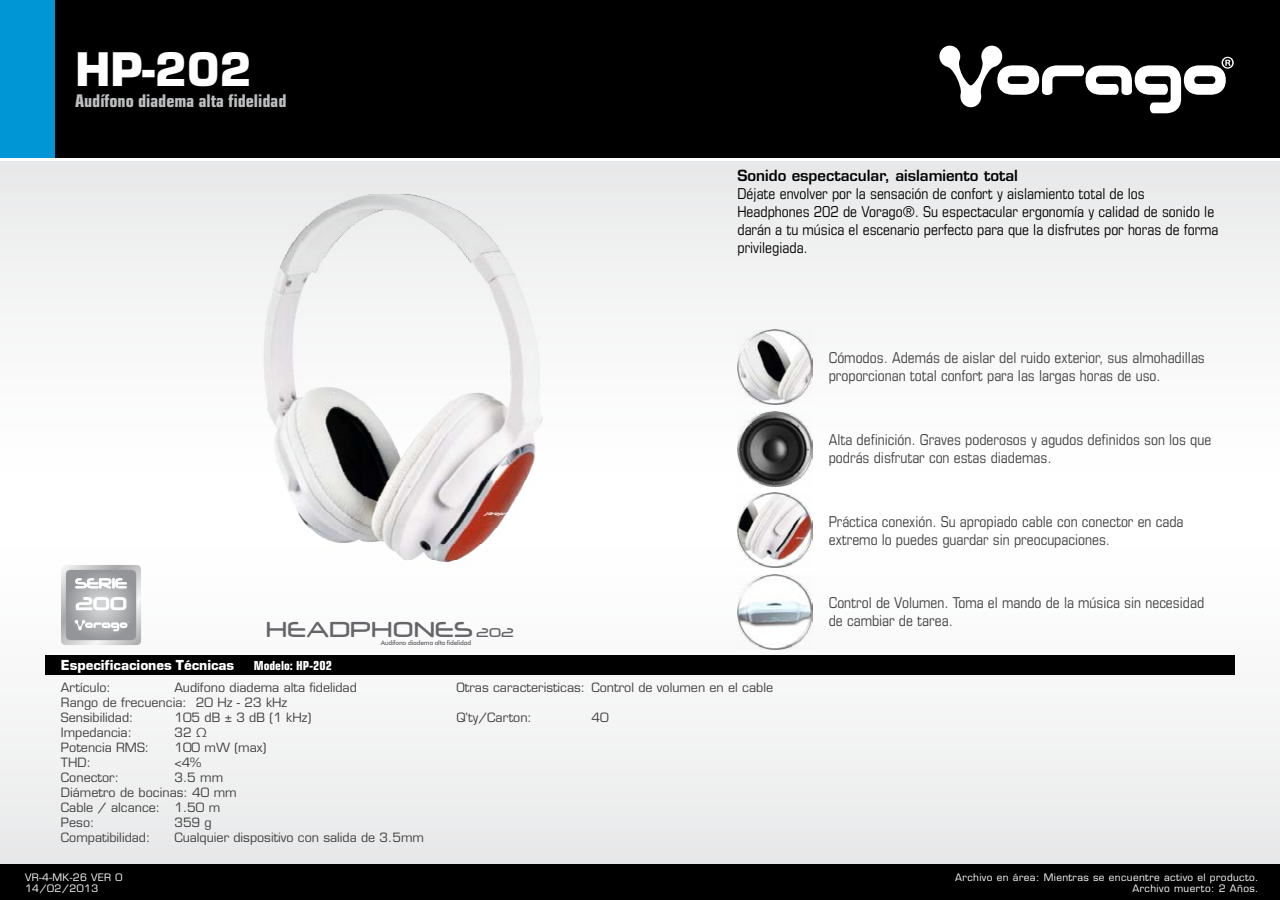
<style>
.page{position:relative;width:1280px;height:900px;background:#fff}
.page>*{position:absolute;margin:0;border:0;box-sizing:border-box;transform-origin:0 0}
.t1{font:700 45px "Eurostile LT Std";color:#fff}
.t2{font:25.38px "Neuropol";letter-spacing:.03em;color:#646569}
.t3{font:20.62px "Neuropol";color:#fff}
.t4{font:700 condensed 17.5px "Eurostile LT Std";color:#bcbec0}
.t5{font:15.88px "Neuropol";letter-spacing:.03em;color:#fff}
.t6{font:condensed 15px/18px "Eurostile LT Std";color:#414042}
.t7{font:condensed 15px/18px "Eurostile LT Std";color:#000}
.t8{font:600 15px "Eurostile LT Std";color:#000}
.t9{font:15px "Eurostile Black DTC";color:#fff}
.t10{font:12.5px/15px "Eurostile LT Std";color:#414042}
.t11{font:700 condensed 12.5px "Eurostile LT Std";color:#fff}
.t12{font:10px/11.2px "Eurostile LT Std";letter-spacing:.04em;color:#fff;text-align:right}
.t13{font:500 6.62px "Futura BT";letter-spacing:-.035em;color:#646569}
.s1{font-size:15px}
</style>
<div class="page">
<div style="left:0;top:0;width:1280px;height:158px;background:#000"></div>
<div style="left:0;top:864px;width:1280px;height:36px;background:#000"></div>
<div style="left:0;top:161px;width:1280px;height:703px;background:linear-gradient(to right,#f3f4f4,#f5f6f6)"></div>
<svg style="left:939px;top:46px;width:295px;height:67px"></svg>
<div style="left:0;top:0;width:54px;height:158px;background:#0096d6"></div>
<div style="left:45px;top:655px;width:1190px;height:20px;background:#000"></div>
<img style="left:235px;top:162px;width:322px;height:445px">
<img style="left:738px;top:575px;width:74px;height:75px">
<img style="left:738px;top:330px;width:74px;height:75px">
<img style="left:738px;top:411px;width:74px;height:75px">
<img style="left:738px;top:493px;width:74px;height:75px">
<svg style="left:61px;top:565px;width:80px;height:80px;background:#b9babc"></svg>
<h1 class="t1" style="left:75px;top:42px;width:178px">HP-202</h1>
<p class="t4" style="left:75px;top:90px;width:213px">Audífono diadema alta fidelidad</p>
<p class="t5" style="left:75px;top:575px;width:53px">SERIE</p>
<h3 class="t3" style="left:76px;top:593px;width:52px">200</h3>
<h2 class="t2" style="left:266px;top:617px;width:249px">HEADPHONES <span class="s1">202</span></h2>
<p class="t13" style="left:381px;top:638px;width:92px">Audífono diadema alta fidelidad</p>
<p class="t9" style="left:61px;top:657px;width:175px">Especificaciones Técnicas</p>
<p class="t11" style="left:254px;top:658px;width:80px">Modelo: HP-202</p>
<p class="t8" style="left:738px;top:166px;width:282px">Sonido espectacular, aislamiento total</p>
<p class="t7" style="left:738px;top:185px;width:483px">Déjate envolver por la sensación de confort y aislamiento total de los Headphones 202 de Vorago®. Su espectacular ergonomía y calidad de sonido le darán a tu música el escenario perfecto para que la disfrutes por horas de forma privilegiada.</p>
<p class="t6" style="left:829px;top:349px;width:378px">Cómodos. Además de aislar del ruido exterior, sus almohadillas proporcionan total confort para las largas horas de uso.</p>
<p class="t6" style="left:829px;top:431px;width:384px">Alta definición. Graves poderosos y agudos definidos son los que podrás disfrutar con estas diademas.</p>
<p class="t6" style="left:829px;top:512px;width:356px">Práctica conexión. Su apropiado cable con conector en cada extremo lo puedes guardar sin preocupaciones.</p>
<p class="t6" style="left:829px;top:594px;width:377px">Control de Volumen. Toma el mando de la música sin necesidad de cambiar de tarea.</p>
<p class="t10" style="left:61px;top:680px;width:297px;text-indent:113px">Audífono diadema alta fidelidad<br>Rango de frecuencia: 20 Hz - 23 kHz<br>Sensibilidad:</p>
<p class="t10" style="left:61px;top:680px;width:51px">Artículo:</p>
<p class="t10" style="left:174px;top:710px;width:138px">105 dB ± 3 dB (1 kHz)</p>
<p class="t10" style="left:61px;top:725px;width:73px">Impedancia:</p>
<p class="t10" style="left:174px;top:725px;width:34px">32 Ω</p>
<p class="t10" style="left:61px;top:740px;width:90px">Potencia RMS:</p>
<p class="t10" style="left:174px;top:740px;width:94px">100 mW (max)</p>
<p class="t10" style="left:61px;top:755px;width:32px">THD:</p>
<p class="t10" style="left:174px;top:755px;width:28px">&lt;4%</p>
<p class="t10" style="left:61px;top:770px;width:60px">Conector:</p>
<p class="t10" style="left:61px;top:770px;width:177px;text-indent:113px">3.5 mm<br>Diámetro de bocinas: 40 mm<br>Cable / alcance: 1.50 m<br>Peso:</p>
<p class="t10" style="left:174px;top:815px;width:39px">359 g</p>
<p class="t10" style="left:61px;top:830px;width:91px">Compatibilidad:</p>
<p class="t10" style="left:174px;top:830px;width:251px">Cualquier dispositivo con salida de 3.5mm</p>
<p class="t12" style="left:25px;top:871px;width:99px;text-align:left">VR-4-MK-26 VER 0<br>14/02/2013</p>
<p class="t10" style="left:456px;top:680px;width:318px">Otras caracteristicas: Control de volumen en el cable</p>
<p class="t10" style="left:456px;top:710px;width:77px">Q’ty/Carton:</p>
<p class="t10" style="left:591px;top:710px;width:19px">40</p>
<p class="t12" style="left:955px;top:871px;width:305px">Archivo en área: Mientras se encuentre activo el producto.<br>Archivo muerto: 2 Años.</p>
</div>
